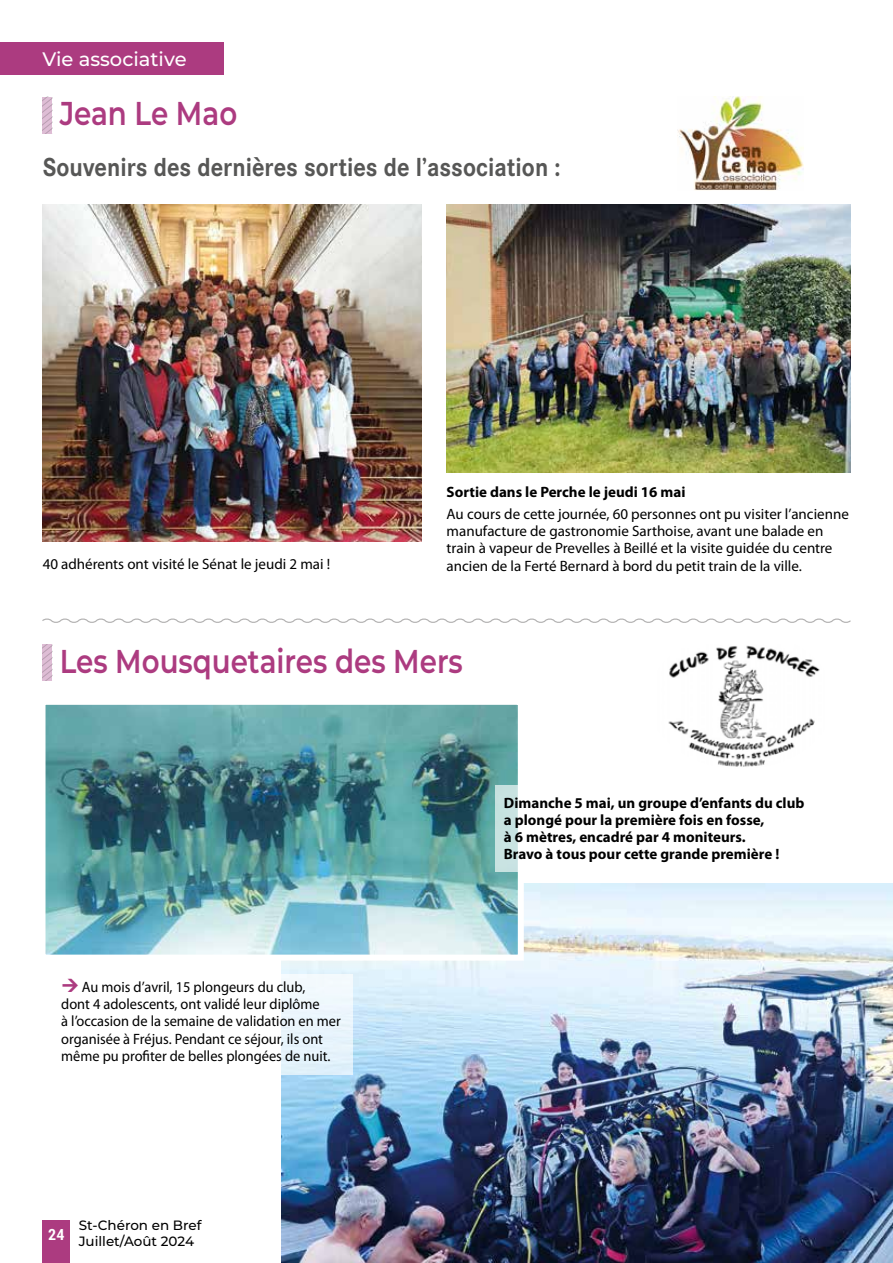
<style>
.page{position:relative;width:893px;height:1263px;background:#fff}
.page>*{position:absolute;margin:0;border:0;box-sizing:border-box;transform-origin:0 0}
.t1{font:600 33px "Montserrat";color:#ac3b80;scale:.84 1}
.t2{font:700 27px "Corporate S";color:#575756;scale:.9 1}
.t3{font:500 19.5px "Montserrat";color:#fff}
.t4{font:700 condensed 15.3px "Roboto";color:#fff}
.t5{font:15px/17.2px "Myriad Pro";color:#000}
.t6{font:15px/17.2px "Myriad Pro";color:#000;scale:.96 1}
.t7{font:700 15px/17.2px "Myriad Pro";color:#000}
.t8{font:500 13.5px/16.2px "Montserrat";color:#000}
</style>
<div class="page">
<div style="left:43px;top:1220px;width:27px;height:43px;background:#ac3b80"></div>
<div style="left:0;top:43px;width:224px;height:32px;background:#ac3b80"></div>
<svg style="left:43px;top:97px;width:10px;height:37px"></svg>
<svg style="left:42px;top:618px;width:809px;height:5px"></svg>
<svg style="left:43px;top:644px;width:10px;height:37px"></svg>
<img style="left:43px;top:204px;width:378px;height:337px">
<img style="left:447px;top:204px;width:403px;height:268px">
<img style="left:677px;top:97px;width:126px;height:93px">
<img style="left:668px;top:645px;width:152px;height:122px">
<img style="left:281px;top:883px;width:612px;height:380px">
<img style="left:47px;top:706px;width:470px;height:247px">
<div style="left:40px;top:699px;width:484px;height:261px;border:6px solid #fff"></div>
<svg style="left:281px;top:974px;width:72px;height:100px;fill:#ebf5fd"></svg>
<div style="left:495px;top:785px;width:236px;height:86px;background:#fff"></div>
<h3 class="t3" style="left:43px;top:45px;width:146px">Vie associative</h3>
<h1 class="t1" style="left:60px;top:90px;width:213px">Jean Le Mao</h1>
<h2 class="t2" style="left:43px;top:148px;width:577px">Souvenirs des dernières sorties de l’association :</h2>
<p class="t5" style="left:43px;top:555px;width:289px">40 adhérents ont visité le Sénat le jeudi 2 mai !</p>
<p class="t7" style="left:447px;top:484px;width:240px">Sortie dans le Perche le jeudi 16 mai</p>
<p class="t5" style="left:447px;top:506px;width:404px">Au cours de cette journée, 60 personnes ont pu visiter l’ancienne manufacture de gastronomie Sarthoise, avant une balade en train à vapeur de Prevelles à Beillé et la visite guidée du centre ancien de la Ferté Bernard à bord du petit train de la ville.</p>
<h1 class="t1" style="left:60px;top:637px;width:481px">Les Mousquetaires des Mers</h1>
<p class="t7" style="left:504px;top:794px;width:302px">Dimanche 5 mai, un groupe d’enfants du club a plongé pour la première fois en fosse,<br>à 6 mètres, encadré par 4 moniteurs.<br>Bravo à tous pour cette grande première !</p>
<p class="t6" style="left:61px;top:978px;width:293px;text-indent:21px">Au mois d’avril, 15 plongeurs du club,<br>dont 4 adolescents, ont validé leur diplôme<br>à l’occasion de la semaine de validation en mer organisée à Fréjus. Pendant ce séjour, ils ont même pu profiter de belles plongées de nuit.</p>
<p class="t4" style="left:48px;top:1224px;width:18px">24</p>
<p class="t8" style="left:79px;top:1217px;width:124px">St-Chéron en Bref<br>Juillet/Août 2024</p>
</div>
